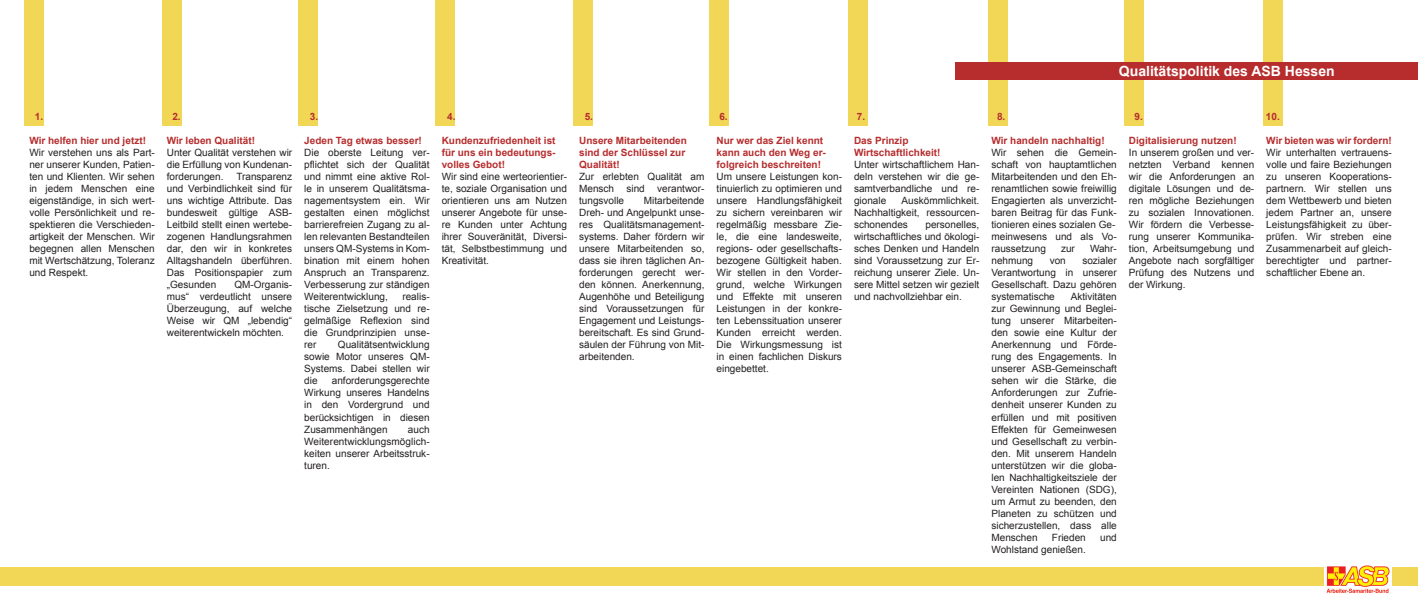
<style>
.page{position:relative;width:1418px;height:596px;background:#fff}
.page>*{position:absolute;margin:0;border:0;box-sizing:border-box;transform-origin:0 0}
.t1{font:700 14px "Arial";color:#fff}
.t2{font:10px/12px "Arial";color:#231f20;text-align:justify}
.t3{font:700 10px/12px "Arial";color:#b72d2e}
</style>
<div class="page">
<div style="left:435px;top:0;width:19px;height:125px;background:#f2d757"></div>
<div style="left:25px;top:0;width:19px;height:125px;background:#f2d757"></div>
<div style="left:573px;top:0;width:19px;height:125px;background:#f2d757"></div>
<div style="left:988px;top:0;width:19px;height:125px;background:#f2d757"></div>
<div style="left:162px;top:0;width:19px;height:125px;background:#f2d757"></div>
<div style="left:709px;top:0;width:19px;height:125px;background:#f2d757"></div>
<div style="left:1124px;top:0;width:19px;height:125px;background:#f2d757"></div>
<div style="left:298px;top:0;width:19px;height:125px;background:#f2d757"></div>
<div style="left:848px;top:0;width:19px;height:125px;background:#f2d757"></div>
<div style="left:1263px;top:0;width:19px;height:125px;background:#f2d757"></div>
<div style="left:0;top:567px;width:1322px;height:18px;background:#f2d757"></div>
<div style="left:1390px;top:567px;width:27px;height:18px;background:#f2d757"></div>
<div style="left:955px;top:63px;width:462px;height:17px;background:#b72d2e"></div>
<img style="left:1326px;top:565px;width:65px;height:28px">
<p class="t1" style="left:1118px;top:61px;width:217px">Qualitätspolitik des ASB Hessen</p>
<p class="t3" style="left:35px;top:111px;width:10px">1.</p>
<p class="t3" style="left:29px;top:135px;width:118px">Wir helfen hier und jetzt!</p>
<p class="t2" style="left:29px;top:147px;width:127px">Wir verstehen uns als Part&shy;ner unserer Kunden, Patien&shy;ten und Klienten. Wir sehen in jedem Menschen eine eigenständige, in sich wert&shy;volle Persönlichkeit und re&shy;spektieren die Verschieden&shy;artigkeit der Menschen. Wir begegnen allen Menschen mit Wertschätzung, Toleranz und Respekt.</p>
<p class="t3" style="left:172px;top:111px;width:10px">2.</p>
<p class="t3" style="left:167px;top:135px;width:90px">Wir leben Qualität!</p>
<p class="t2" style="left:167px;top:147px;width:127px">Unter Qualität verstehen wir die Erfüllung von Kundenan&shy;forderungen.</p>
<p class="t2" style="left:167px;top:171px;width:127px;text-indent:70px">Transparenz und Verbindlichkeit sind für uns wichtige Attribute. Das bundesweit gültige ASB-Leitbild stellt einen wertebe&shy;zogenen Handlungsrahmen dar, den wir in konkretes Alltagshandeln überführen.<br>Das Positionspapier zum „Gesunden</p>
<p class="t2" style="left:167px;top:279px;width:127px;text-indent:68px">QM-Organis&shy;mus“ verdeutlicht unsere Überzeugung, auf welche Weise wir QM „lebendig“ weiterentwickeln möchten.</p>
<p class="t3" style="left:310px;top:111px;width:10px">3.</p>
<p class="t3" style="left:304px;top:135px;width:119px">Jeden Tag etwas besser!</p>
<p class="t2" style="left:304px;top:147px;width:127px">Die oberste Leitung ver&shy;pflichtet sich der Qualität und nimmt eine aktive Rol&shy;le in unserem Qualitätsma&shy;nagementsystem ein. Wir gestalten einen möglichst barrierefreien Zugang zu al&shy;len relevanten Bestandteilen unsers QM-Systems in Kom&shy;bination mit einem hohen Anspruch an Transparenz.<br>Verbesserung zur ständigen Weiterentwicklung,</p>
<p class="t2" style="left:304px;top:291px;width:127px;text-indent:98px">realis&shy;tische Zielsetzung und re&shy;gelmäßige Reflexion sind die Grundprinzipien unse&shy;rer</p>
<p class="t2" style="left:304px;top:339px;width:127px;text-indent:34px">Qualitätsentwicklung sowie Motor unseres QM-Systems. Dabei stellen wir die</p>
<p class="t2" style="left:304px;top:375px;width:127px;text-indent:28px">anforderungsgerechte Wirkung unseres Handelns in den Vordergrund und berücksichtigen in diesen Zusammenhängen</p>
<p class="t2" style="left:304px;top:423px;width:127px;text-indent:104px">auch Weiterentwicklungsmöglich&shy;keiten unserer Arbeitsstruk&shy;turen.</p>
<p class="t3" style="left:447px;top:111px;width:10px">4.</p>
<p class="t3" style="left:441px;top:135px;width:115px;text-align:justify">Kundenzufriedenheit ist für uns ein bedeutungs&shy;volles Gebot!</p>
<p class="t2" style="left:441px;top:171px;width:127px">Wir sind eine werteorientier&shy;te, soziale Organisation und orientieren uns am Nutzen unserer Angebote für unse&shy;re Kunden unter Achtung ihrer Souveränität, Diversi&shy;tät, Selbstbestimmung und Kreativität.</p>
<p class="t3" style="left:584px;top:111px;width:10px">5.</p>
<p class="t3" style="left:579px;top:135px;width:109px">Unsere Mitarbeitenden sind der Schlüssel zur<br>Qualität!</p>
<p class="t2" style="left:579px;top:171px;width:127px">Zur erlebten Qualität am Mensch sind verantwor&shy;tungsvolle</p>
<p class="t2" style="left:579px;top:195px;width:127px;text-indent:65px">Mitarbeitende Dreh- und Angelpunkt unse&shy;res Qualitätsmanagement&shy;systems. Daher fördern wir unsere Mitarbeitenden so, dass sie ihren täglichen An&shy;forderungen gerecht wer&shy;den können. Anerkennung, Augenhöhe und Beteiligung sind Voraussetzungen für Engagement und Leistungs&shy;bereitschaft. Es sind Grund&shy;säulen der Führung von Mit&shy;arbeitenden.</p>
<p class="t3" style="left:719px;top:111px;width:10px">6.</p>
<p class="t3" style="left:716px;top:135px;width:111px">Nur wer das Ziel kennt kann auch den Weg er&shy;folgreich beschreiten!</p>
<p class="t2" style="left:716px;top:171px;width:127px">Um unsere Leistungen kon&shy;tinuierlich zu optimieren und unsere Handlungsfähigkeit zu sichern vereinbaren wir regelmäßig messbare Zie&shy;le, die eine landesweite, regions- oder gesellschafts&shy;bezogene Gültigkeit haben.<br>Wir stellen in den Vorder&shy;grund, welche Wirkungen und Effekte mit unseren Leistungen in der konkre&shy;ten Lebenssituation unserer Kunden erreicht werden.<br>Die Wirkungsmessung ist in einen fachlichen Diskurs eingebettet.</p>
<p class="t3" style="left:856px;top:111px;width:10px">7.</p>
<p class="t3" style="left:854px;top:135px;width:56px">Das Prinzip</p>
<p class="t3" style="left:854px;top:147px;width:88px">Wirtschaftlichkeit!</p>
<p class="t2" style="left:854px;top:159px;width:127px">Unter wirtschaftlichem Han&shy;deln verstehen wir die ge&shy;samtverbandliche und re&shy;gionale</p>
<p class="t2" style="left:854px;top:195px;width:127px;text-indent:48px">Auskömmlichkeit.<br>Nachhaltigkeit, ressourcen&shy;schonendes</p>
<p class="t2" style="left:854px;top:219px;width:127px;text-indent:71px">personelles, wirtschaftliches und ökologi&shy;sches Denken und Handeln sind Voraussetzung zur Er&shy;reichung unserer Ziele. Un&shy;sere Mittel setzen wir gezielt und nachvollziehbar ein.</p>
<p class="t3" style="left:997px;top:111px;width:10px">8.</p>
<p class="t3" style="left:991px;top:135px;width:115px">Wir handeln nachhaltig!</p>
<p class="t2" style="left:991px;top:147px;width:127px">Wir sehen die Gemein&shy;schaft von hauptamtlichen Mitarbeitenden und den Eh&shy;renamtlichen sowie freiwillig Engagierten als unverzicht&shy;baren Beitrag für das Funk&shy;tionieren eines sozialen Ge-</p>
<p class="t2" style="left:991px;top:231px;width:127px">meinwesens und als Vo&shy;raussetzung</p>
<p class="t2" style="left:1061px;top:243px;width:15px">zur</p>
<p class="t2" style="left:1089px;top:243px;width:28px">Wahr-</p>
<p class="t2" style="left:991px;top:255px;width:127px;text-indent:91px">sozialer Verantwortung in unserer Gesellschaft. Dazu gehören systematische</p>
<p class="t2" style="left:991px;top:255px;width:43px">nehmung</p>
<p class="t2" style="left:1049px;top:255px;width:18px">von</p>
<p class="t2" style="left:991px;top:291px;width:127px;text-indent:79px">Aktivitäten zur Gewinnung und Beglei&shy;tung unserer Mitarbeiten&shy;den sowie eine Kultur der Anerkennung und Förde&shy;rung des Engagements. In unserer ASB-Gemeinschaft sehen wir die Stärke, die Anforderungen zur Zufrie&shy;denheit unserer Kunden zu erfüllen und mit positiven Effekten für Gemeinwesen und Gesellschaft zu verbin&shy;den. Mit unserem Handeln unterstützen wir die globa&shy;len Nachhaltigkeitsziele der Vereinten Nationen (SDG), um Armut zu beenden, den Planeten zu schützen und sicherzustellen, dass alle Menschen</p>
<p class="t2" style="left:1051px;top:531px;width:35px">Frieden</p>
<p class="t2" style="left:1100px;top:531px;width:18px">und</p>
<p class="t2" style="left:991px;top:543px;width:96px">Wohlstand genießen.</p>
<p class="t3" style="left:1134px;top:111px;width:10px">9.</p>
<p class="t3" style="left:1128px;top:135px;width:109px">Digitalisierung nutzen!</p>
<p class="t2" style="left:1128px;top:147px;width:127px">In unserem großen und ver&shy;netzten Verband kennen wir die Anforderungen an digitale Lösungen und de&shy;ren mögliche Beziehungen zu sozialen Innovationen.<br>Wir fördern die Verbesse&shy;rung unserer Kommunika&shy;tion, Arbeitsumgebung und Angebote nach sorgfältiger Prüfung des Nutzens und der Wirkung.</p>
<p class="t3" style="left:1265px;top:111px;width:15px">10.</p>
<p class="t3" style="left:1266px;top:135px;width:127px">Wir bieten was wir fordern!</p>
<p class="t2" style="left:1266px;top:147px;width:127px">Wir unterhalten vertrauens&shy;volle und faire Beziehungen zu unseren Kooperations&shy;partnern. Wir stellen uns dem Wettbewerb und bieten jedem Partner an, unsere Leistungsfähigkeit zu über&shy;prüfen. Wir streben eine Zusammenarbeit auf gleich&shy;berechtigter und partner&shy;schaftlicher Ebene an.</p>
</div>
